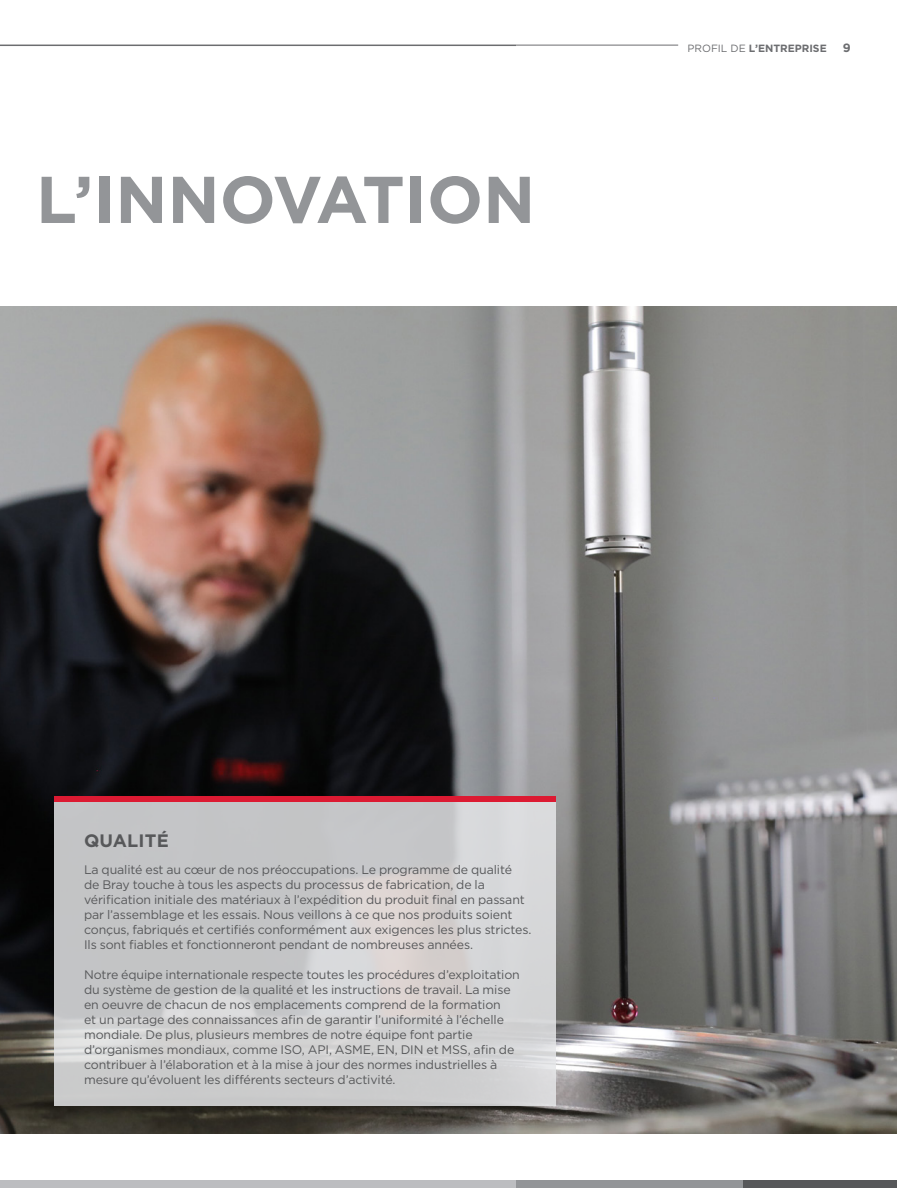
<style>
.page{position:relative;width:897px;height:1188px;background:#fff}
.page>*{position:absolute;margin:0;border:0;box-sizing:border-box;transform-origin:0 0}
.t1{font:700 66px "Gotham";color:#939598}
.Header_90pt{font:700 18px "Gotham";letter-spacing:.01em;color:#57585a}
.t2{font:12.3px/15px "Gotham";letter-spacing:-.01em;color:#57585a}
.t3{font:700 12px "Gotham";color:#6c6d70}
.t4{font:700 10.5px "Gotham";color:#6c6d70}
.s1{font-weight:400}
</style>
<div class="page">
<div style="left:0;top:1180px;width:516px;height:8px;background:#bcbdc0"></div>
<div style="left:516px;top:1180px;width:227px;height:8px;background:#939598"></div>
<div style="left:743px;top:1180px;width:153px;height:8px;background:#57585a"></div>
<hr style="left:516px;top:45px;width:162px;height:1px;background:#6c6d70">
<hr style="left:0;top:45px;width:516px;height:1px;background:#6c6d70">
<img style="left:0;top:306px;width:896px;height:828px">
<svg style="left:54px;top:802px;width:501px;height:304px;background:#cccccd"></svg>
<div style="left:54px;top:796px;width:501px;height:6px;background:#dc1a32"></div>
<p class="t1" style="left:36px;top:156px;width:500px">L’INNOVATION</p>
<p class="t4" style="left:687px;top:42px;width:141px"><span class="s1">PROFIL DE</span> L’ENTREPRISE</p>
<p class="t3" style="left:842px;top:40px;width:9px">9</p>
<p class="Header_90pt" style="left:84px;top:829px;width:86px">QUALITÉ</p>
<p class="t2" style="left:84px;top:861px;width:449px">La qualité est au cœur de nos préoccupations. Le programme de qualité<br>de Bray touche à tous les aspects du processus de fabrication, de la vérification initiale des matériaux à l’expédition du produit final en passant par l’assemblage et les essais. Nous veillons à ce que nos produits soient conçus, fabriqués et certifiés conformément aux exigences les plus strictes.<br>Ils sont fiables et fonctionneront pendant de nombreuses années.</p>
<p class="t2" style="left:84px;top:966px;width:437px">Notre équipe internationale respecte toutes les procédures d’exploitation du système de gestion de la qualité et les instructions de travail. La mise en oeuvre de chacun de nos emplacements comprend de la formation<br>et un partage des connaissances afin de garantir l’uniformité à l’échelle mondiale. De plus, plusieurs membres de notre équipe font partie d’organismes mondiaux, comme ISO, API, ASME, EN, DIN et MSS, afin de contribuer à l’élaboration et à la mise à jour des normes industrielles à mesure qu’évoluent les différents secteurs d’activité.</p>
</div>
